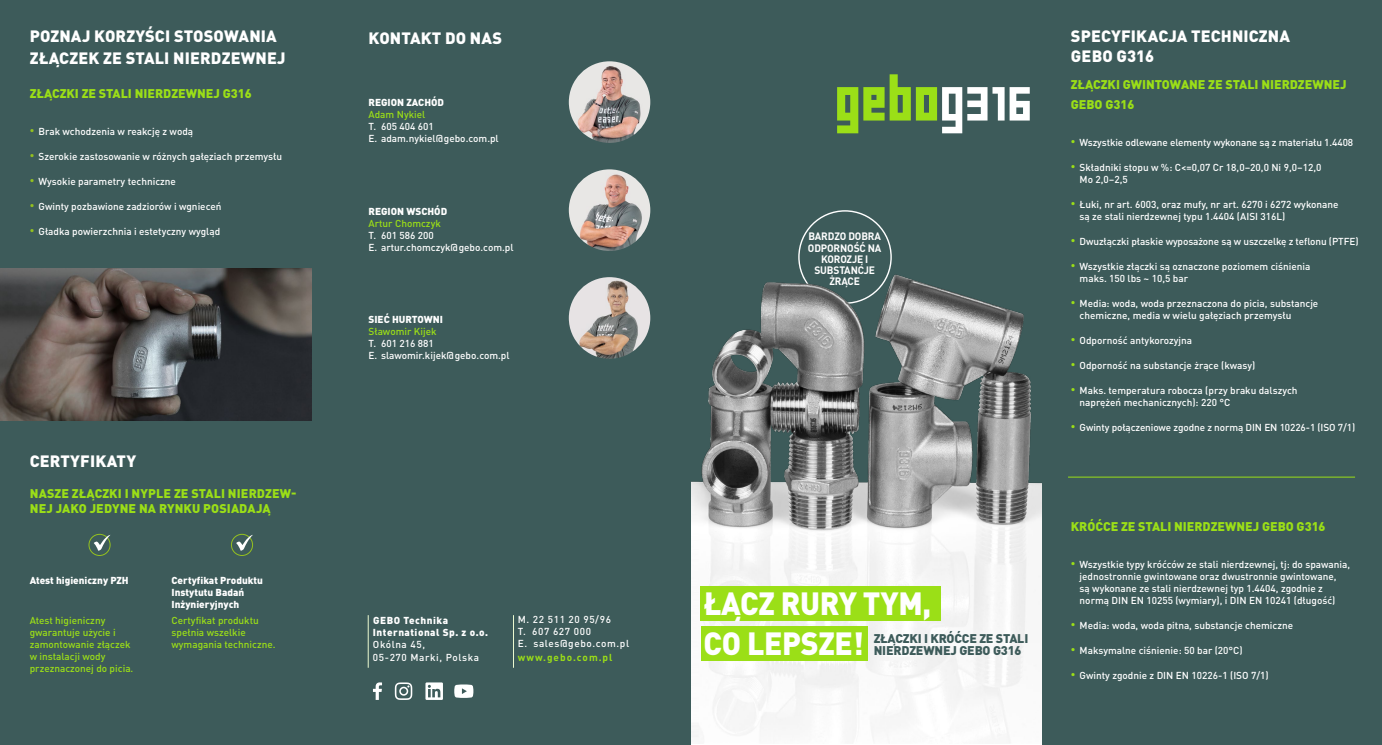
<style>
.page{position:relative;width:1382px;height:745px;background:#fff}
.page>*{position:absolute;margin:0;border:0;box-sizing:border-box;transform-origin:0 0}
.t1{font:900 31.75px/39.6px "DIN Pro";letter-spacing:-.01em;color:#fff;scale:.95 1}
.t2{font:900 16.25px/21.2px "DIN Pro";letter-spacing:.01em;color:#fff}
.t3{font:900 12.5px/15px "DIN Pro";color:#9bdf17}
.t4{font:900 12.5px/12.5px "DIN Pro";letter-spacing:-.015em;color:#3d5b5a}
.t5{font:700 10.62px/11.2px "DIN Pro";letter-spacing:-.015em;color:#fff;text-align:center;scale:.96 1}
.t6{font:500 10px/12px "DIN Pro";color:#fff}
.t7{font:500 10px/12px "DIN Pro";color:#9bdf17}
.t8{font:900 10px/12px "DIN Pro";color:#fff}
.t9{font:500 10px/12px "DIN Pro";letter-spacing:.06em;color:#fff}
.t10{font:900 10px/12px "DIN Pro";letter-spacing:.05em;color:#fff}
.t11{font:700 10px "DIN Pro";letter-spacing:.1em;color:#9bdf17}
.s1{font-weight:900;font-size:15px;color:#95c11f}
.s2{font-weight:900;font-size:15px;color:#9bdf17}
</style>
<div class="page">
<div style="left:0;top:0;width:1382px;height:744px;background:#3d5b5a"></div>
<svg style="left:798px;top:210px;width:94px;height:57px"></svg>
<img style="left:691px;top:267px;width:351px;height:476px">
<hr style="left:513px;top:614px;width:1px;height:53px;background:#ebf9d1">
<hr style="left:368px;top:614px;width:1px;height:53px;background:#ebf9d1">
<svg style="left:837px;top:74px;width:193px;height:59px"></svg>
<img style="left:569px;top:61px;width:81px;height:82px;border-radius:41px">
<img style="left:569px;top:169px;width:81px;height:82px;border-radius:41px">
<img style="left:569px;top:277px;width:81px;height:81px;border-radius:41px">
<hr style="left:1068px;top:476px;width:287px;height:1px;background:#9bdf17">
<img style="left:0;top:269px;width:312px;height:151px">
<div style="left:701px;top:585px;width:240px;height:35px;background:#9bdf17"></div>
<div style="left:701px;top:626px;width:166px;height:34px;background:#9bdf17"></div>
<svg style="left:373px;top:682px;width:9px;height:17px"></svg>
<svg style="left:395px;top:682px;width:17px;height:17px"></svg>
<svg style="left:425px;top:682px;width:18px;height:17px"></svg>
<svg style="left:454px;top:684px;width:19px;height:13px"></svg>
<div style="left:89px;top:533px;width:21px;height:22px;border:1px solid #95c11f;border-radius:50%"></div>
<svg style="left:94px;top:534px;width:16px;height:16px"></svg>
<div style="left:231px;top:533px;width:22px;height:22px;border:1px solid #95c11f;border-radius:50%"></div>
<svg style="left:236px;top:534px;width:17px;height:16px"></svg>
<h2 class="t2" style="left:30px;top:25px;width:257px">POZNAJ KORZYŚCI STOSOWANIA<br>ZŁĄCZEK ZE STALI NIERDZEWNEJ</h2>
<p class="t3" style="left:30px;top:85px;width:223px">ZŁĄCZKI ZE STALI NIERDZEWNEJ G316</p>
<p class="t6" style="left:30px;top:124px;width:165px"><span class="s1">·</span> Brak wchodzenia w reakcję z wodą</p>
<p class="t6" style="left:30px;top:149px;width:254px"><span class="s1">·</span> Szerokie zastosowanie w różnych gałęziach przemysłu</p>
<p class="t6" style="left:30px;top:174px;width:148px"><span class="s1">·</span> Wysokie parametry techniczne</p>
<p class="t6" style="left:30px;top:199px;width:193px"><span class="s1">·</span> Gwinty pozbawione zadziorów i wgnieceń</p>
<p class="t6" style="left:30px;top:224px;width:192px"><span class="s1">·</span> Gładka powierzchnia i estetyczny wygląd</p>
<h2 class="t2" style="left:30px;top:449px;width:108px">CERTYFIKATY</h2>
<p class="t3" style="left:30px;top:484px;width:268px">NASZE ZŁĄCZKI I NYPLE ZE STALI NIERDZEW-<br>NEJ JAKO JEDYNE NA RYNKU POSIADAJĄ</p>
<p class="t8" style="left:30px;top:573px;width:100px">Atest higieniczny PZH</p>
<p class="t8" style="left:171px;top:573px;width:93px">Certyfikat Produktu<br>Instytutu Badań<br>Inżynieryjnych</p>
<p class="t7" style="left:30px;top:613px;width:105px">Atest higieniczny gwarantuje użycie i zamontowanie złączek w instalacji wody przeznaczonej do picia.</p>
<p class="t7" style="left:171px;top:613px;width:106px">Certyfikat produktu spełnia wszelkie wymagania techniczne.</p>
<h2 class="t2" style="left:369px;top:27px;width:135px">KONTAKT DO NAS</h2>
<p class="t8" style="left:369px;top:96px;width:77px">REGION ZACHÓD</p>
<p class="t7" style="left:369px;top:108px;width:58px">Adam Nykiel</p>
<p class="t6" style="left:369px;top:120px;width:132px">T. 605 404 601<br>E. adam.nykiel@gebo.com.pl</p>
<p class="t8" style="left:369px;top:204px;width:80px">REGION WSCHÓD</p>
<p class="t7" style="left:369px;top:216px;width:74px">Artur Chomczyk</p>
<p class="t6" style="left:369px;top:228px;width:147px">T. 601 586 200<br>E. artur.chomczyk@gebo.com.pl</p>
<p class="t8" style="left:369px;top:312px;width:76px">SIEĆ HURTOWNI</p>
<p class="t7" style="left:369px;top:324px;width:70px">Sławomir Kijek</p>
<p class="t6" style="left:369px;top:336px;width:143px">T. 601 216 881<br>E. slawomir.kijek@gebo.com.pl</p>
<p class="t10" style="left:373px;top:613px;width:117px">GEBO Technika<br>International Sp. z o.o.</p>
<p class="t9" style="left:373px;top:636px;width:108px;line-height:13.5px">Okólna 45,<br>05-270 Marki, Polska</p>
<p class="t9" style="left:518px;top:612px;width:113px">M. 22 511 20 95/96<br>T. 607 627 000<br>E. sales@gebo.com.pl</p>
<p class="t11" style="left:518px;top:648px;width:96px">www.gebo.com.pl</p>
<p class="t5" style="left:808px;top:229px;width:78px">BARDZO DOBRA<br>ODPORNOŚĆ NA<br>KOROZJĘ I<br>SUBSTANCJE<br>ŻRĄCE</p>
<h1 class="t1" style="left:703px;top:581px;width:241px">ŁĄCZ RURY TYM,<br>CO LEPSZE!</h1>
<p class="t4" style="left:874px;top:631px;width:156px">ZŁĄCZKI I KRÓĆCE ZE STALI<br>NIERDZEWNEJ GEBO G316</p>
<h2 class="t2" style="left:1071px;top:26px;width:221px;line-height:19.5px">SPECYFIKACJA TECHNICZNA<br>GEBO G316</h2>
<p class="t3" style="left:1071px;top:74px;width:277px;line-height:19.5px">ZŁĄCZKI GWINTOWANE ZE STALI NIERDZEWNEJ<br>GEBO G316</p>
<p class="t6" style="left:1071px;top:136px;width:284px"><span class="s2">·</span> Wszystkie odlewane elementy wykonane są z materiału 1.4408</p>
<p class="t6" style="left:1080px;top:161px;width:243px;text-indent:-9px"><span class="s2">·</span> Składniki stopu w %: C&lt;=0,07 Cr 18,0–20,0 Ni 9,0–12,0<br>Mo 2,0–2,5</p>
<p class="t6" style="left:1080px;top:198px;width:260px;text-indent:-9px"><span class="s2">·</span> Łuki, nr art. 6003, oraz mufy, nr art. 6270 i 6272 wykonane są ze stali nierdzewnej typu 1.4404 (AISI 316L)</p>
<p class="t6" style="left:1071px;top:235px;width:289px"><span class="s2">·</span> Dwuzłączki płaskie wyposażone są w uszczelkę z teflonu (PTFE)</p>
<p class="t6" style="left:1080px;top:260px;width:232px;text-indent:-9px"><span class="s2">·</span> Wszystkie złączki są oznaczone poziomem ciśnienia maks. 150 lbs ~ 10,5 bar</p>
<p class="t6" style="left:1080px;top:297px;width:240px;text-indent:-9px"><span class="s2">·</span> Media: woda, woda przeznaczona do picia, substancje chemiczne, media w wielu gałęziach przemysłu</p>
<p class="t6" style="left:1071px;top:334px;width:123px"><span class="s2">·</span> Odporność antykorozyjna</p>
<p class="t6" style="left:1071px;top:359px;width:186px"><span class="s2">·</span> Odporność na substancje żrące (kwasy)</p>
<p class="t6" style="left:1080px;top:384px;width:219px;text-indent:-9px"><span class="s2">·</span> Maks. temperatura robocza (przy braku dalszych naprężeń mechanicznych): 220 °C</p>
<p class="t6" style="left:1071px;top:421px;width:286px"><span class="s2">·</span> Gwinty połączeniowe zgodne z normą DIN EN 10226-1 (ISO 7/1)</p>
<p class="t3" style="left:1071px;top:517px;width:256px">KRÓĆCE ZE STALI NIERDZEWNEJ GEBO G316</p>
<p class="t6" style="left:1080px;top:557px;width:272px;text-indent:-9px"><span class="s2">·</span> Wszystkie typy króćców ze stali nierdzewnej, tj: do spawania, jednostronnie gwintowane oraz dwustronnie gwintowane,<br>są wykonane ze stali nierdzewnej typ 1.4404, zgodnie z normą DIN EN 10255 (wymiary), i DIN EN 10241 (długość)</p>
<p class="t6" style="left:1071px;top:618px;width:224px"><span class="s2">·</span> Media: woda, woda pitna, substancje chemiczne</p>
<p class="t6" style="left:1071px;top:643px;width:173px"><span class="s2">·</span> Maksymalne ciśnienie: 50 bar (20°C)</p>
<p class="t6" style="left:1071px;top:668px;width:199px"><span class="s2">·</span> Gwinty zgodnie z DIN EN 10226-1 (ISO 7/1)</p>
</div>
